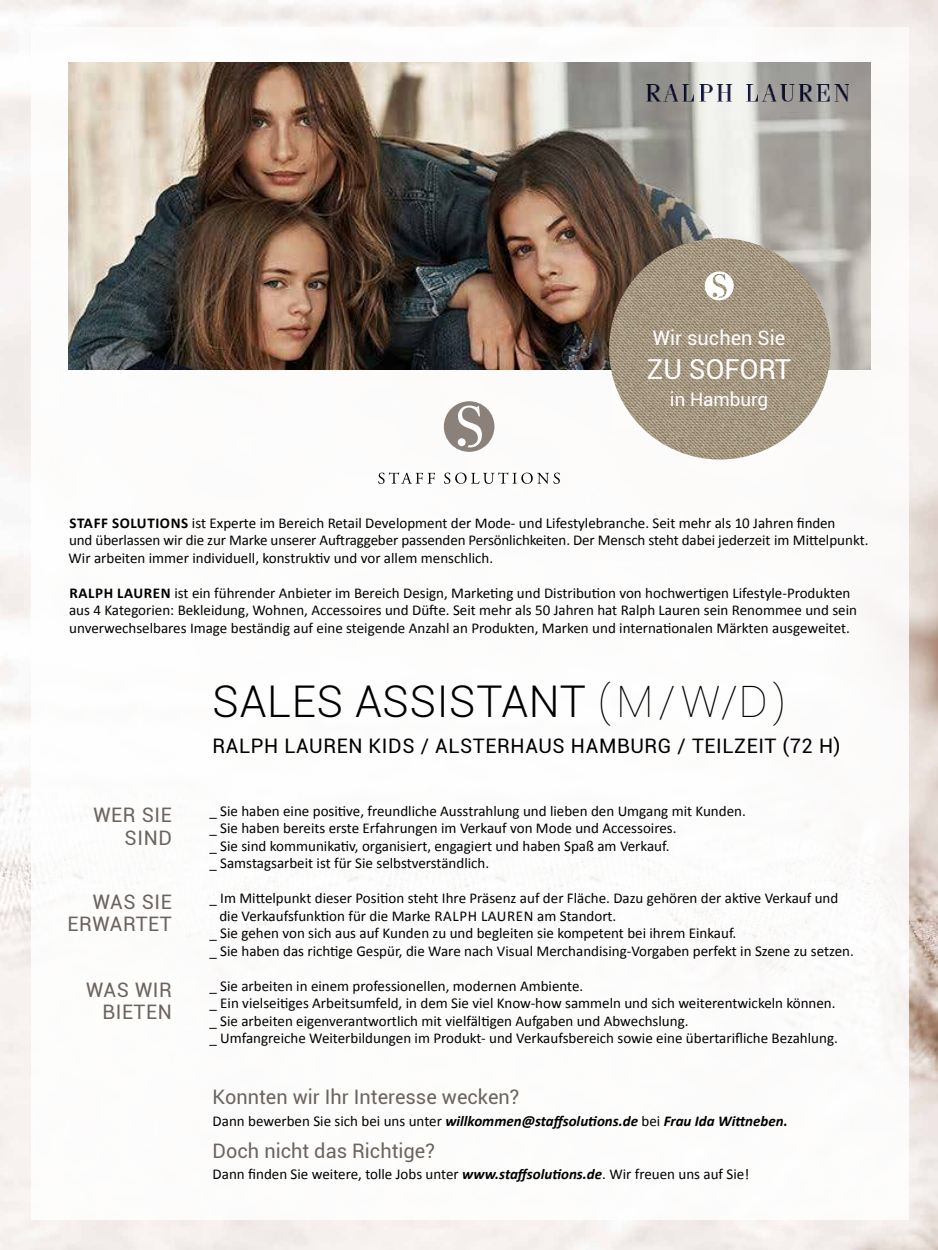
<style>
.page{position:relative;width:938px;height:1250px;background:#fff}
.page>*{position:absolute;margin:0;border:0;box-sizing:border-box;transform-origin:0 0}
.t1{font:300 43.75px "Roboto";letter-spacing:.015em;color:#000}
.t2{font:27.5px "Roboto";color:#fff}
.t3{font:20px "Roboto";color:#6c645f}
.t4{font:20px "Roboto";letter-spacing:.03em;color:#000}
.t5{font:20px/22.5px "Roboto";letter-spacing:.03em;color:#6c645f;text-align:right}
.t6{font:20px "Roboto";color:#fff}
.t7{font:18.75px "Roboto";color:#fff}
.t8{font:15px/17.5px "Calibri";color:#000}
.t9{font:italic 700 15px "Calibri";color:#000}
.s1{font-weight:700}
.s2{font-weight:100}
.s3{font-weight:400;font-style:normal}
.s4{font-weight:700;font-style:italic}
</style>
<div class="page">
<img style="left:0;top:0;width:937px;height:1250px">
<div style="left:31px;top:28px;width:877px;height:1192px;background:#fff"></div>
<img style="left:69px;top:62px;width:801px;height:308px">
<svg style="left:378px;top:472px;width:57px;height:12px"></svg>
<svg style="left:444px;top:472px;width:116px;height:12px"></svg>
<svg style="left:444px;top:401px;width:50px;height:51px"></svg>
<img style="left:646px;top:84px;width:203px;height:18px">
<img style="left:609px;top:238px;width:221px;height:222px">
<svg style="left:704px;top:271px;width:29px;height:29px"></svg>
<h3 class="t6" style="left:653px;top:324px;width:134px">Wir suchen Sie</h3>
<h2 class="t2" style="left:647px;top:350px;width:146px">ZU SOFORT</h2>
<p class="t7" style="left:670px;top:386px;width:100px">in Hamburg</p>
<p class="t8" style="left:69px;top:514px;width:801px"><span class="s1">STAFF SOLUTIONS</span> ist Experte im Bereich Retail Development der Mode- und Lifestylebranche. Seit mehr als 10 Jahren finden<br>und überlassen wir die zur Marke unserer Auftraggeber passenden Persönlichkeiten. Der Mensch steht dabei jederzeit im Mittelpunkt.<br>Wir arbeiten immer individuell, konstruktiv und vor allem menschlich.</p>
<p class="t8" style="left:69px;top:584px;width:789px"><span class="s1">RALPH LAUREN</span> ist ein führender Anbieter im Bereich Design, Marketing und Distribution von hochwertigen Lifestyle-Produkten aus 4 Kategorien: Bekleidung, Wohnen, Accessoires und Düfte. Seit mehr als 50 Jahren hat Ralph Lauren sein Renommee und sein unverwechselbares Image beständig auf eine steigende Anzahl an Produkten, Marken und internationalen Märkten ausgeweitet.</p>
<h3 class="t5" style="left:93px;top:803px;width:80px">WER SIE<br>SIND</h3>
<h3 class="t5" style="left:68px;top:890px;width:106px">WAS SIE<br>ERWARTET</h3>
<h3 class="t5" style="left:86px;top:977px;width:87px">WAS WIR<br>BIETEN</h3>
<h1 class="t1" style="left:212px;top:671px;width:575px">SALES ASSISTANT <span class="s2">( M / W/D )</span></h1>
<h3 class="t4" style="left:212px;top:732px;width:629px">RALPH LAUREN KIDS / ALSTERHAUS HAMBURG / TEILZEIT (72 H)</h3>
<p class="t8" style="left:209px;top:802px;width:538px">_ Sie haben eine positive, freundliche Ausstrahlung und lieben den Umgang mit Kunden. _ Sie haben bereits erste Erfahrungen im Verkauf von Mode und Accessoires.<br>_ Sie sind kommunikativ, organisiert, engagiert und haben Spaß am Verkauf.<br>_ Samstagsarbeit ist für Sie selbstverständlich.</p>
<p class="t8" style="left:209px;top:890px;width:630px">_ Im Mittelpunkt dieser Position steht Ihre Präsenz auf der Fläche. Dazu gehören der aktive Verkauf und</p>
<p class="t8" style="left:219px;top:907px;width:398px">die Verkaufsfunktion für die Marke RALPH LAUREN am Standort.</p>
<p class="t8" style="left:209px;top:925px;width:528px">_ Sie gehen von sich aus auf Kunden zu und begleiten sie kompetent bei ihrem Einkauf.</p>
<p class="t8" style="left:209px;top:942px;width:646px">_ Sie haben das richtige Gespür, die Ware nach Visual Merchandising-Vorgaben perfekt in Szene zu setzen.</p>
<p class="t8" style="left:209px;top:977px;width:630px">_ Sie arbeiten in einem professionellen, modernen Ambiente.<br>_ Ein vielseitiges Arbeitsumfeld, in dem Sie viel Know-how sammeln und sich weiterentwickeln können. _ Sie arbeiten eigenverantwortlich mit vielfältigen Aufgaben und Abwechslung.<br>_ Umfangreiche Weiterbildungen im Produkt- und Verkaufsbereich sowie eine übertarifliche Bezahlung.</p>
<h3 class="t3" style="left:213px;top:1083px;width:308px">Konnten wir Ihr Interesse wecken?</h3>
<p class="t9" style="left:212px;top:1111px;width:576px"><span class="s3">Dann bewerben Sie sich bei uns unter</span> willkommen@staffsolutions.de <span class="s3">bei</span> Frau Ida Wittneben.</p>
<h3 class="t3" style="left:212px;top:1137px;width:224px">Doch nicht das Richtige?</h3>
<p class="t8" style="left:212px;top:1166px;width:538px">Dann finden Sie weitere, tolle Jobs unter <span class="s4">www.staffsolutions.de</span>. Wir freuen uns auf Sie!</p>
</div>
